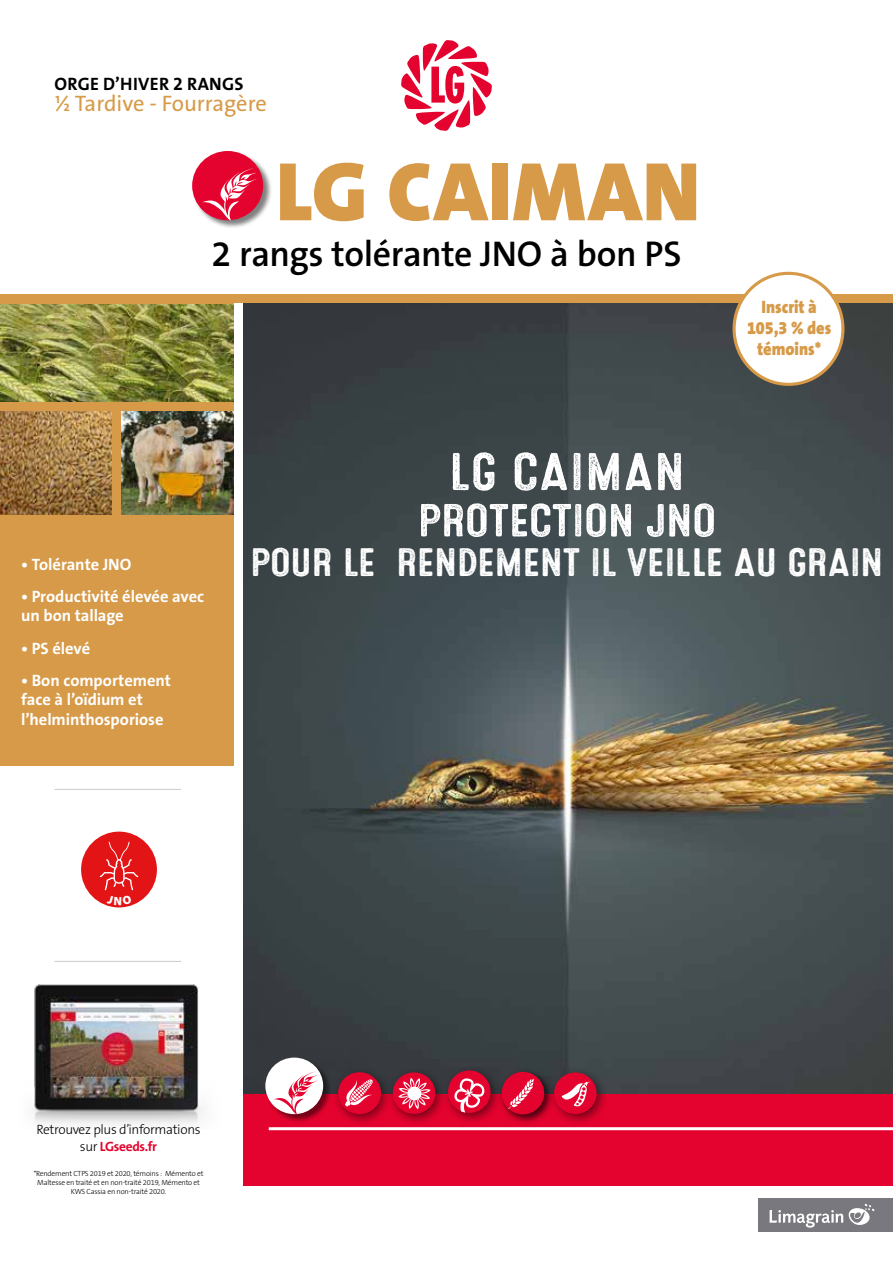
<style>
.page{position:relative;width:893px;height:1263px;background:#fff}
.page>*{position:absolute;margin:0;border:0;box-sizing:border-box;transform-origin:0 0}
.t1{font:900 84px "The Sans B W9";letter-spacing:.005em;color:#d79a48}
.t2{font:52.95px "Microbrew Three";letter-spacing:-.01em;color:#fff;scale:1.16 1}
.t3{font:46.35px "Microbrew Three";letter-spacing:-.03em;color:#fff;scale:1.16 1}
.t4{font:39.75px "Microbrew Three";letter-spacing:-.03em;color:#fff;scale:1.16 1}
.t5{font:600 36px "The Sans B W6";letter-spacing:-.01em;color:#000}
.t6{font:22.5px "The Sans B W5 Plain";color:#d79a48}
.t7{font:900 18px/21px "The Sans B W9";color:#d79a48;text-align:center;scale:.9 1}
.t8{font:700 18px "The Sans B W7";letter-spacing:.015em;color:#000}
.t9{font:700 16.5px/19.5px "The Sans B W7";letter-spacing:-.005em;color:#fff}
.t10{font:300 13.5px "The Sans B W3";letter-spacing:-.025em;color:#000}
.t11{font:700 13.5px "The Sans B W7";letter-spacing:-.025em;color:#e4032e}
.t12{font:300 7.5px/9px "The Sans B W3";letter-spacing:-.025em;color:#000;text-align:center}
.s1{font-family:"The Sans B W3";font-weight:300;color:#000}
</style>
<div class="page">
<img style="left:244px;top:303px;width:649px;height:791px">
<img style="left:32px;top:984px;width:172px;height:140px">
<div style="left:758px;top:1198px;width:135px;height:34px;background:#79787e"></div>
<svg style="left:770px;top:1204px;width:104px;height:24px"></svg>
<div style="left:244px;top:1094px;width:649px;height:92px;background:#e4032e"></div>
<div style="left:265px;top:1057px;width:67px;height:66px;background:#000;opacity:.5"></div>
<svg style="left:265px;top:1057px;width:58px;height:57px"></svg>
<div style="left:332px;top:1064px;width:277px;height:62px;background:#000;opacity:.5"></div>
<div style="left:338px;top:1072px;width:43px;height:42px;background:#e4032e;border-radius:50%"></div>
<svg style="left:345px;top:1079px;width:28px;height:27px"></svg>
<div style="left:393px;top:1072px;width:42px;height:42px;background:#e4032e;border-radius:50%"></div>
<svg style="left:398px;top:1078px;width:33px;height:31px"></svg>
<div style="left:500px;top:1070px;width:52px;height:52px;background:#000;opacity:.4"></div>
<svg style="left:502px;top:1072px;width:42px;height:42px"></svg>
<div style="left:448px;top:1070px;width:43px;height:43px;background:#e4032e;border-radius:50%"></div>
<svg style="left:454px;top:1078px;width:31px;height:34px"></svg>
<svg style="left:554px;top:1072px;width:43px;height:42px"></svg>
<hr style="left:269px;top:1127px;width:624px;height:3px;background:#fff">
<hr style="left:54px;top:961px;width:127px;height:1px;background:#d0d0d0">
<hr style="left:54px;top:789px;width:127px;height:1px;background:#d0d0d0">
<div style="left:0;top:303px;width:234px;height:463px;background:#d79a48"></div>
<div style="left:0;top:295px;width:893px;height:8px;background:#d79a48"></div>
<div style="left:81px;top:832px;width:76px;height:75px;background:#e31416;border-radius:50%"></div>
<img style="left:0;top:412px;width:112px;height:102px">
<img style="left:122px;top:412px;width:112px;height:102px">
<img style="left:0;top:304px;width:234px;height:97px">
<div style="left:734px;top:273px;width:109px;height:111px;background:#fff;border-radius:50%"></div>
<div style="left:732px;top:272px;width:112px;height:114px;border:3px solid #d79a48;border-radius:50%"></div>
<div style="left:192px;top:151px;width:80px;height:78px;background:#000;opacity:.5"></div>
<svg style="left:192px;top:151px;width:71px;height:69px"></svg>
<svg style="left:401px;top:40px;width:91px;height:91px"></svg>
<svg style="left:100px;top:842px;width:38px;height:63px"></svg>
<h3 class="t8" style="left:55px;top:72px;width:191px">ORGE D’HIVER 2 RANGS</h3>
<h3 class="t6" style="left:54px;top:89px;width:214px">½ Tardive - Fourragère</h3>
<h1 class="t1" style="left:276px;top:138px;width:426px">LG CAIMAN</h1>
<h3 class="t5" style="left:211px;top:231px;width:472px">2 rangs tolérante JNO à bon PS</h3>
<h3 class="t7" style="left:747px;top:297px;width:95px">Inscrit à<br>105,3 % des témoins*</h3>
<h3 class="t9" style="left:21px;top:554px;width:112px">• Tolérante JNO</h3>
<h3 class="t9" style="left:21px;top:586px;width:185px">• Productivité élevée avec un bon tallage</h3>
<h3 class="t9" style="left:21px;top:638px;width:71px">• PS élevé</h3>
<h3 class="t9" style="left:21px;top:670px;width:152px">• Bon comportement face à l’oïdium et l’helminthosporiose</h3>
<h2 class="t2" style="left:448px;top:442px;width:206px">LG CAIMAN</h2>
<h3 class="t3" style="left:417px;top:494px;width:260px">PROTECTION JNO</h3>
<h3 class="t4" style="left:250px;top:540px;width:548px">POUR LE RENDEMENT IL VEILLE AU GRAIN</h3>
<h3 class="t10" style="left:36px;top:1121px;width:166px">Retrouvez plus d’informations</h3>
<h3 class="t11" style="left:80px;top:1137px;width:79px"><span class="s1">sur</span> LGseeds.fr</h3>
<p class="t12" style="left:34px;top:1168px;width:171px">*Rendement CTPS 2019 et 2020, témoins : Mémento et<br>Maltesse en traité et en non-traité 2019, Mémento et<br>KWS Cassia en non-traité 2020.</p>
</div>
